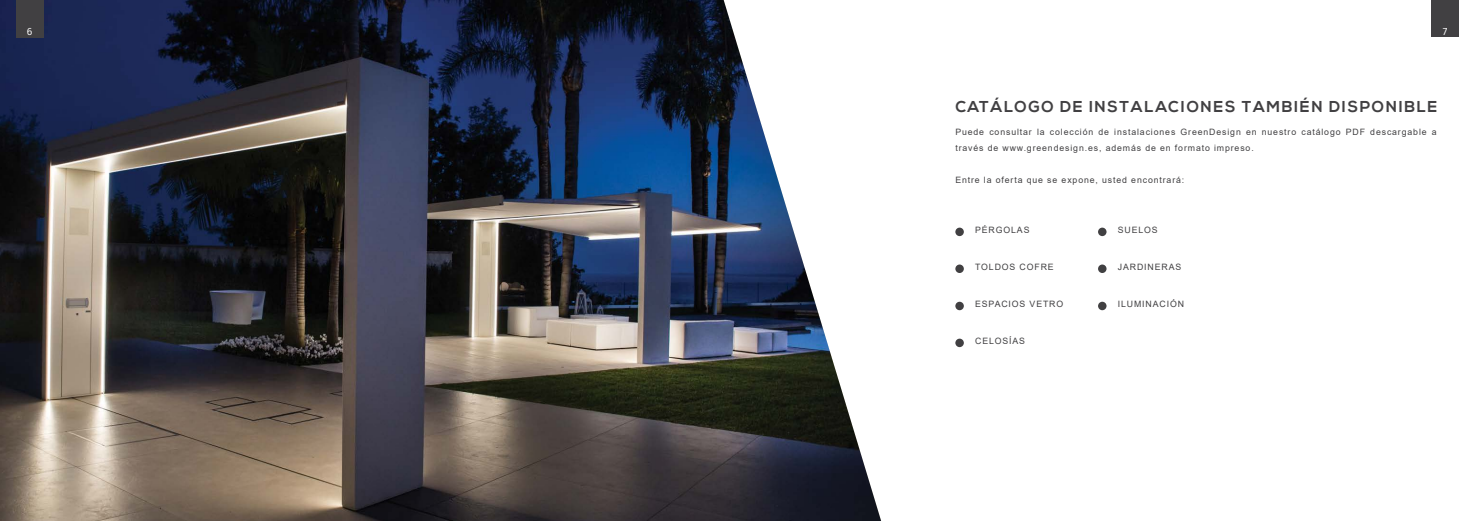
<style>
.page{position:relative;width:1474px;height:521px;background:#fff}
.page>*{position:absolute;margin:0;border:0;box-sizing:border-box;transform-origin:0 0}
.t1{font:700 15.75px "Nexa";letter-spacing:.1em;color:#414042}
.t2{font:10.5px "Fira Sans";color:#fff}
.t3{font:8.75px/15.8px "Arial";letter-spacing:.1em;color:#414042}
</style>
<div class="page">
<div style="left:1431px;top:0;width:27px;height:37px;background:#414042"></div>
<div style="left:955px;top:228px;width:8px;height:8px;background:#414042;border-radius:50%"></div>
<div style="left:1098px;top:228px;width:8px;height:8px;background:#414042;border-radius:50%"></div>
<div style="left:955px;top:264px;width:8px;height:9px;background:#414042;border-radius:50%"></div>
<div style="left:1098px;top:264px;width:8px;height:9px;background:#414042;border-radius:50%"></div>
<div style="left:955px;top:302px;width:8px;height:8px;background:#414042;border-radius:50%"></div>
<div style="left:1098px;top:302px;width:8px;height:8px;background:#414042;border-radius:50%"></div>
<div style="left:955px;top:339px;width:8px;height:8px;background:#414042;border-radius:50%"></div>
<img style="left:0;top:0;width:881px;height:521px">
<div style="left:16px;top:0;width:27px;height:37px;background:#414042"></div>
<p class="t2" style="left:27px;top:23px;width:7px">6</p>
<p class="t2" style="left:1442px;top:23px;width:6px">7</p>
<h1 class="t1" style="left:955px;top:97px;width:483px">CATÁLOGO DE INSTALACIONES TAMBIÉN DISPONIBLE</h1>
<p class="t3" style="left:955px;top:124px;width:483px">Puede consultar la colección de instalaciones GreenDesign en nuestro catálogo PDF descargable a través de www.greendesign.es, además de en formato impreso.</p>
<p class="t3" style="left:955px;top:172px;width:230px">Entre la oferta que se expone, usted encontrará:</p>
<p class="t3" style="left:975px;top:222px;width:56px">PÉRGOLAS</p>
<p class="t3" style="left:1117px;top:222px;width:41px">SUELOS</p>
<p class="t3" style="left:975px;top:259px;width:80px">TOLDOS COFRE</p>
<p class="t3" style="left:1117px;top:259px;width:65px">JARDINERAS</p>
<p class="t3" style="left:975px;top:296px;width:90px">ESPACIOS VETRO</p>
<p class="t3" style="left:1117px;top:296px;width:68px">ILUMINACIÓN</p>
<p class="t3" style="left:975px;top:333px;width:51px">CELOSÍAS</p>
</div>
